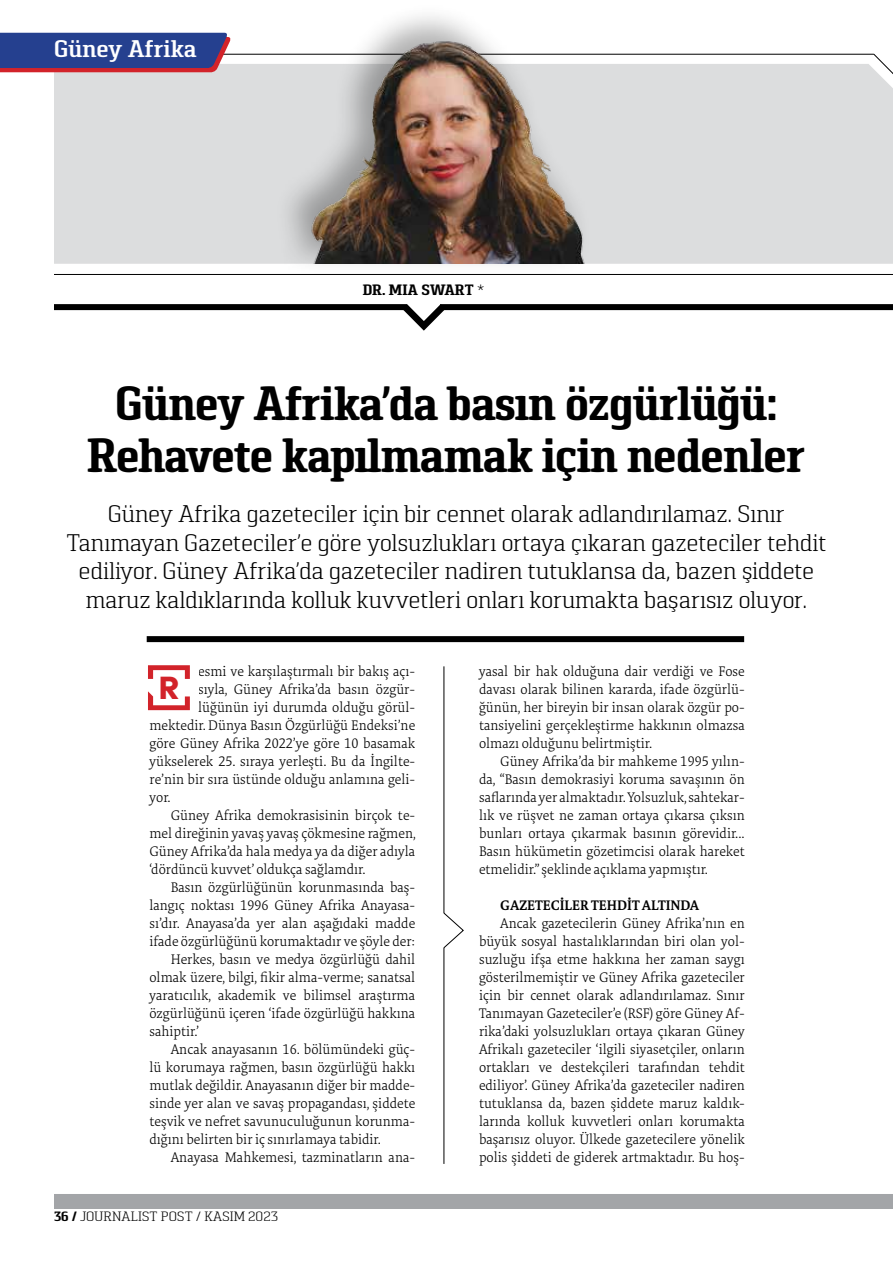
<style>
.page{position:relative;width:893px;height:1263px;background:#fff}
.page>*{position:absolute;margin:0;border:0;box-sizing:border-box;transform-origin:0 0}
.t1{font:700 48px/52.5px "Pancetta Serif Pro";letter-spacing:-.025em;color:#000;text-align:center;scale:.96 1}
.t2{font:31.5px "billcorporatenarrow super";color:#d2232a}
.t3{font:300 24px/28.5px "Pancetta Serif Pro";letter-spacing:-.01em;color:#000;text-align:center}
.t4{font:600 24px "Pancetta Serif Pro";color:#fff}
.t5{font:700 15px "Pancetta Serif Pro";color:#000}
.t6{font:200 14.25px/18px "Tundra Web Pro";color:#000;text-align:justify}
.t7{font:600 14.25px "Tundra Web Pro";color:#000}
.t8{font:300 13.5px "Pancetta Serif Pro";color:#000}
.s1{font-weight:300}
.s2{font-weight:700}
</style>
<div class="page">
<hr style="left:54px;top:54px;width:820px;height:1px;background:#000">
<svg style="left:873px;top:54px;width:11px;height:10px"></svg>
<div style="left:54px;top:1194px;width:839px;height:15px;background:#a3a5a8"></div>
<div style="left:54px;top:64px;width:839px;height:200px;background:#dcddde"></div>
<div style="left:273px;top:3px;width:319px;height:273px;background:#000;opacity:.31"></div>
<img style="left:308px;top:28px;width:284px;height:236px">
<div style="left:54px;top:304px;width:353px;height:6px;background:#000"></div>
<div style="left:440px;top:304px;width:453px;height:6px;background:#000"></div>
<svg style="left:395px;top:304px;width:58px;height:27px"></svg>
<div style="left:147px;top:636px;width:597px;height:6px;background:#000"></div>
<hr style="left:444px;top:948px;width:1px;height:216px;background:#000">
<hr style="left:444px;top:666px;width:1px;height:247px;background:#000">
<svg style="left:443px;top:912px;width:21px;height:36px"></svg>
<svg style="left:148px;top:665px;width:42px;height:45px"></svg>
<svg style="left:0;top:33px;width:232px;height:39px;background:#3f4286"></svg>
<hr style="left:54px;top:274px;width:839px;height:1px;background:#000">
<h3 class="t4" style="left:54px;top:36px;width:144px">Güney Afrika</h3>
<p class="t5" style="left:363px;top:282px;width:123px">DR. MIA SWART <span class="s1">*</span></p>
<h1 class="t1" style="left:87px;top:377px;width:750px">Güney Afrika’da basın özgürlüğü:<br>Rehavete kapılmamak için nedenler</h1>
<p class="t3" style="left:66px;top:500px;width:762px">Güney Afrika gazeteciler için bir cennet olarak adlandırılamaz. Sınır Tanımayan Gazeteciler’e göre yolsuzlukları ortaya çıkaran gazeteciler tehdit ediliyor. Güney Afrika’da gazeteciler nadiren tutuklansa da, bazen şiddete maruz kaldıklarında kolluk kuvvetleri onları korumakta başarısız oluyor.</p>
<p class="t6" style="left:198px;top:663px;width:219px">esmi ve karşılaştırmalı bir bakış açı-</p>
<p class="t6" style="left:198px;top:681px;width:219px">sıyla, Güney Afrika’da basın özgür-</p>
<p class="t6" style="left:198px;top:699px;width:219px">lüğünün iyi durumda olduğu görül-</p>
<p class="t6" style="left:149px;top:717px;width:267px">mektedir. Dünya Basın Özgürlüğü Endeksi’ne</p>
<p class="t6" style="left:149px;top:735px;width:267px">göre Güney Afrika 2022’ye göre 10 basamak</p>
<p class="t6" style="left:149px;top:753px;width:267px">yükselerek 25. sıraya yerleşti. Bu da İngilte-</p>
<p class="t6" style="left:149px;top:771px;width:267px">re’nin bir sıra üstünde olduğu anlamına geli-</p>
<p class="t6" style="left:149px;top:789px;width:23px">yor.</p>
<p class="t6" style="left:171px;top:807px;width:246px">Güney Afrika demokrasisinin birçok te-</p>
<p class="t6" style="left:149px;top:825px;width:268px">mel direğinin yavaş yavaş çökmesine rağmen,</p>
<p class="t6" style="left:149px;top:843px;width:267px">Güney Afrika’da hala medya ya da diğer adıyla</p>
<p class="t6" style="left:149px;top:861px;width:218px">‘dördüncü kuvvet’ oldukça sağlamdır.</p>
<p class="t6" style="left:171px;top:879px;width:246px">Basın özgürlüğünün korunmasında baş-</p>
<p class="t6" style="left:149px;top:897px;width:267px">langıç noktası 1996 Güney Afrika Anayasa-</p>
<p class="t6" style="left:149px;top:915px;width:267px">sı’dır. Anayasa’da yer alan aşağıdaki madde</p>
<p class="t6" style="left:149px;top:933px;width:267px">ifade özgürlüğünü korumaktadır ve şöyle der:</p>
<p class="t6" style="left:171px;top:951px;width:246px">Herkes, basın ve medya özgürlüğü dahil</p>
<p class="t6" style="left:149px;top:969px;width:267px">olmak üzere, bilgi, fikir alma-verme; sanatsal</p>
<p class="t6" style="left:149px;top:987px;width:267px">yaratıcılık, akademik ve bilimsel araştırma</p>
<p class="t6" style="left:149px;top:1005px;width:267px">özgürlüğünü içeren ‘ifade özgürlüğü hakkına</p>
<p class="t6" style="left:149px;top:1023px;width:51px">sahiptir.’</p>
<p class="t6" style="left:171px;top:1041px;width:246px">Ancak anayasanın 16. bölümündeki güç-</p>
<p class="t6" style="left:149px;top:1059px;width:267px">lü korumaya rağmen, basın özgürlüğü hakkı</p>
<p class="t6" style="left:149px;top:1077px;width:267px">mutlak değildir. Anayasanın diğer bir madde-</p>
<p class="t6" style="left:149px;top:1095px;width:267px">sinde yer alan ve savaş propagandası, şiddete</p>
<p class="t6" style="left:149px;top:1113px;width:267px">teşvik ve nefret savunuculuğunun korunma-</p>
<p class="t6" style="left:149px;top:1131px;width:233px">dığını belirten bir iç sınırlamaya tabidir.</p>
<p class="t6" style="left:171px;top:1149px;width:246px">Anayasa Mahkemesi, tazminatların ana-</p>
<h2 class="t2" style="left:159px;top:666px;width:21px">R</h2>
<p class="t8" style="left:54px;top:1209px;width:226px"><span class="s2">36 /</span> JOURNALIST POST / KASIM 2023</p>
<p class="t6" style="left:479px;top:663px;width:267px">yasal bir hak olduğuna dair verdiği ve Fose davası olarak bilinen kararda, ifade özgürlü&shy;ğünün, her bireyin bir insan olarak özgür po&shy;tansiyelini gerçekleştirme hakkının olmazsa olmazı olduğunu belirtmiştir.</p>
<p class="t6" style="left:479px;top:753px;width:267px;text-indent:21px">Güney Afrika’da bir mahkeme 1995 yılın&shy;da, “Basın demokrasiyi koruma savaşının ön saflarında yer almaktadır. Yolsuzluk, sahtekar&shy;lık ve rüşvet ne zaman ortaya çıkarsa çıksın bunları ortaya çıkarmak basının görevidir...<br>Basın hükümetin gözetimcisi olarak hareket etmelidir.” şeklinde açıklama yapmıştır.</p>
<p class="t7" style="left:500px;top:896px;width:201px">GAZETECILER TEHDIT ALTINDA</p>
<p class="t6" style="left:479px;top:915px;width:267px;text-indent:21px">Ancak gazetecilerin Güney Afrika’nın en büyük sosyal hastalıklarından biri olan yol&shy;suzluğu ifşa etme hakkına her zaman saygı gösterilmemiştir ve Güney Afrika gazeteciler için bir cennet olarak adlandırılamaz. Sınır Tanımayan Gazeteciler’e (RSF) göre Güney Af&shy;rika’daki yolsuzlukları ortaya çıkaran Güney Afrikalı gazeteciler ‘ilgili siyasetçiler, onların ortakları ve destekçileri tarafından tehdit ediliyor’. Güney Afrika’da gazeteciler nadiren tutuklansa da, bazen şiddete maruz kaldık&shy;larında kolluk kuvvetleri onları korumakta başarısız oluyor. Ülkede gazetecilere yönelik polis şiddeti de giderek artmaktadır. Bu hoş-</p>
</div>
